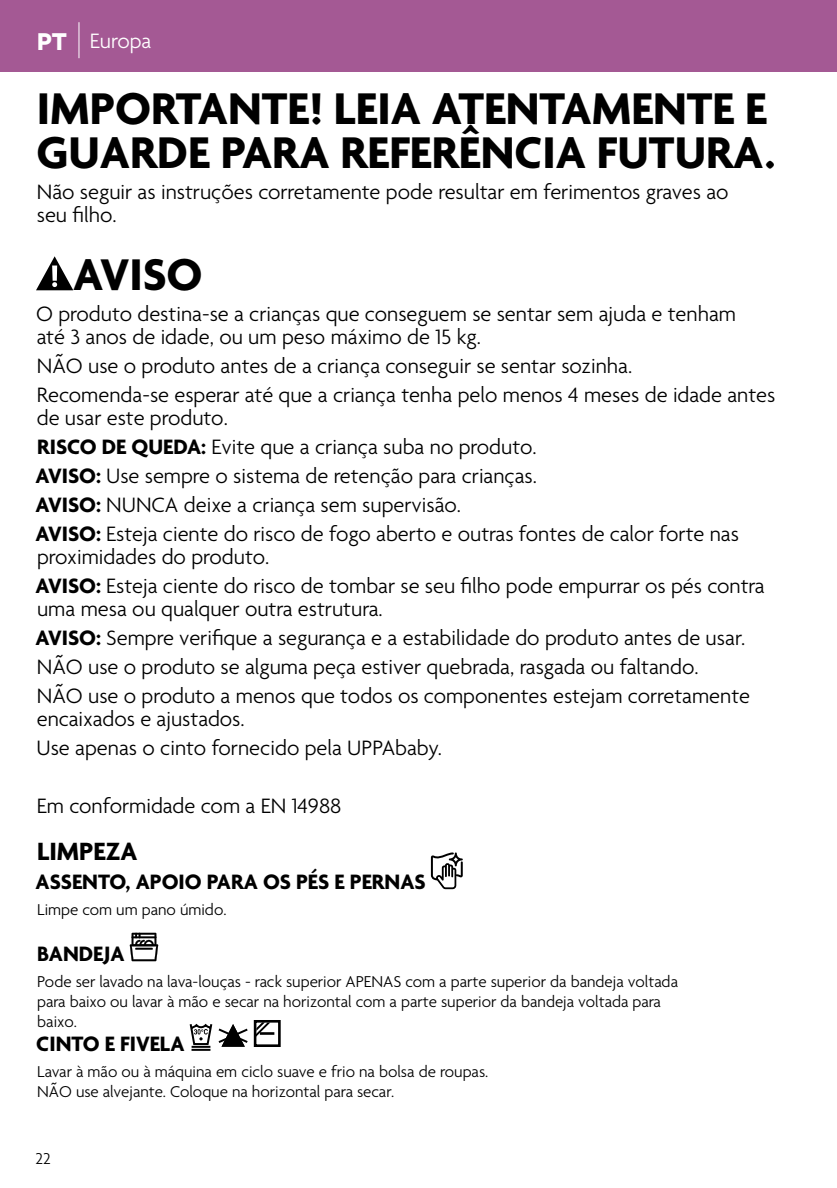
<style>
.page{position:relative;width:837px;height:1188px;background:#fff}
.page>*{position:absolute;margin:0;border:0;box-sizing:border-box;transform-origin:0 0}
.P_-_5mm_HEADER_BOLD_ALLCAPS{font:700 48px/44px "Agenda";color:#000}
.H2_-_5mm_HEADER_BOLD_ALLCAPS{font:700 48px "Agenda";letter-spacing:-.005em;color:#000}
.H2_-_HEADER_BOLD_PT{font:700 27px "Agenda";color:#000}
.P_-_2_5mm_WARNING{font:300 22.4px/23px "Agenda";color:#000}
.H3_-_2_5mm_WARNING_BOLD_ALLCAPS{font:700 22.4px "Agenda";color:#000}
.t1{font:300 22.4px "Agenda";color:#fff}
.P_-_Main_Text{font:300 17px/20px "Agenda";color:#000}
.s1{font-family:"Novecentosanswide";font-weight:700;font-size:24px}
.s2{font-weight:700}
</style>
<div class="page">
<div style="left:0;top:0;width:837px;height:72px;background:#a45994"></div>
<hr style="left:78px;top:22px;width:1px;height:36px;background:#fff">
<svg style="left:36px;top:256px;width:37px;height:34px"></svg>
<svg style="left:431px;top:852px;width:32px;height:37px"></svg>
<svg style="left:130px;top:933px;width:28px;height:28px"></svg>
<svg style="left:189px;top:1020px;width:92px;height:31px"></svg>
<p class="t1" style="left:37px;top:29px;width:116px"><span class="s1">PT</span> Europa</p>
<p class="P_-_5mm_HEADER_BOLD_ALLCAPS" style="left:36px;top:90px;width:740px">IMPORTANTE! LEIA ATENTAMENTE E<br>GUARDE PARA REFERÊNCIA FUTURA.</p>
<p class="P_-_2_5mm_WARNING" style="left:37px;top:182px;width:693px">Não seguir as instruções corretamente pode resultar em ferimentos graves ao seu filho.</p>
<h2 class="H2_-_5mm_HEADER_BOLD_ALLCAPS" style="left:73px;top:249px;width:131px">AVISO</h2>
<p class="P_-_2_5mm_WARNING" style="left:36px;top:304px;width:702px">O produto destina-se a crianças que conseguem se sentar sem ajuda e tenham até 3 anos de idade, ou um peso máximo de 15 kg.</p>
<p class="P_-_2_5mm_WARNING" style="left:37px;top:356px;width:597px">NÃO use o produto antes de a criança conseguir se sentar sozinha.</p>
<p class="P_-_2_5mm_WARNING" style="left:37px;top:385px;width:740px">Recomenda-se esperar até que a criança tenha pelo menos 4 meses de idade antes de usar este produto.</p>
<p class="P_-_2_5mm_WARNING" style="left:37px;top:437px;width:501px"><span class="s2">RISCO DE QUEDA:</span> Evite que a criança suba no produto.</p>
<p class="P_-_2_5mm_WARNING" style="left:36px;top:466px;width:503px"><span class="s2">AVISO:</span> Use sempre o sistema de retenção para crianças.</p>
<p class="P_-_2_5mm_WARNING" style="left:36px;top:495px;width:427px"><span class="s2">AVISO:</span> NUNCA deixe a criança sem supervisão.</p>
<p class="P_-_2_5mm_WARNING" style="left:36px;top:524px;width:705px"><span class="s2">AVISO:</span> Esteja ciente do risco de fogo aberto e outras fontes de calor forte nas proximidades do produto.</p>
<p class="P_-_2_5mm_WARNING" style="left:36px;top:576px;width:731px"><span class="s2">AVISO:</span> Esteja ciente do risco de tombar se seu filho pode empurrar os pés contra uma mesa ou qualquer outra estrutura.</p>
<p class="P_-_2_5mm_WARNING" style="left:36px;top:628px;width:711px"><span class="s2">AVISO:</span> Sempre verifique a segurança e a estabilidade do produto antes de usar.</p>
<p class="P_-_2_5mm_WARNING" style="left:37px;top:657px;width:663px">NÃO use o produto se alguma peça estiver quebrada, rasgada ou faltando.</p>
<p class="P_-_2_5mm_WARNING" style="left:37px;top:686px;width:715px">NÃO use o produto a menos que todos os componentes estejam corretamente encaixados e ajustados.</p>
<p class="P_-_2_5mm_WARNING" style="left:37px;top:738px;width:407px">Use apenas o cinto fornecido pela UPPAbaby.</p>
<p class="P_-_2_5mm_WARNING" style="left:37px;top:795px;width:306px">Em conformidade com a EN 14988</p>
<h2 class="H2_-_HEADER_BOLD_PT" style="left:37px;top:837px;width:102px">LIMPEZA</h2>
<h3 class="H3_-_2_5mm_WARNING_BOLD_ALLCAPS" style="left:36px;top:870px;width:392px">ASSENTO, APOIO PARA OS PÉS E PERNAS</h3>
<p class="P_-_Main_Text" style="left:37px;top:901px;width:191px">Limpe com um pano úmido.</p>
<h3 class="H3_-_2_5mm_WARNING_BOLD_ALLCAPS" style="left:37px;top:942px;width:89px">BANDEJA</h3>
<p class="P_-_Main_Text" style="left:37px;top:973px;width:642px">Pode ser lavado na lava-louças - rack superior APENAS com a parte superior da bandeja voltada para baixo ou lavar à mão e secar na horizontal com a parte superior da bandeja voltada para baixo.</p>
<h3 class="H3_-_2_5mm_WARNING_BOLD_ALLCAPS" style="left:36px;top:1032px;width:150px">CINTO E FIVELA</h3>
<p class="P_-_Main_Text" style="left:37px;top:1062px;width:453px">Lavar à mão ou à máquina em ciclo suave e frio na bolsa de roupas.<br>NÃO use alvejante. Coloque na horizontal para secar.</p>
<p class="P_-_Main_Text" style="left:36px;top:1150px;width:17px">22</p>
</div>
